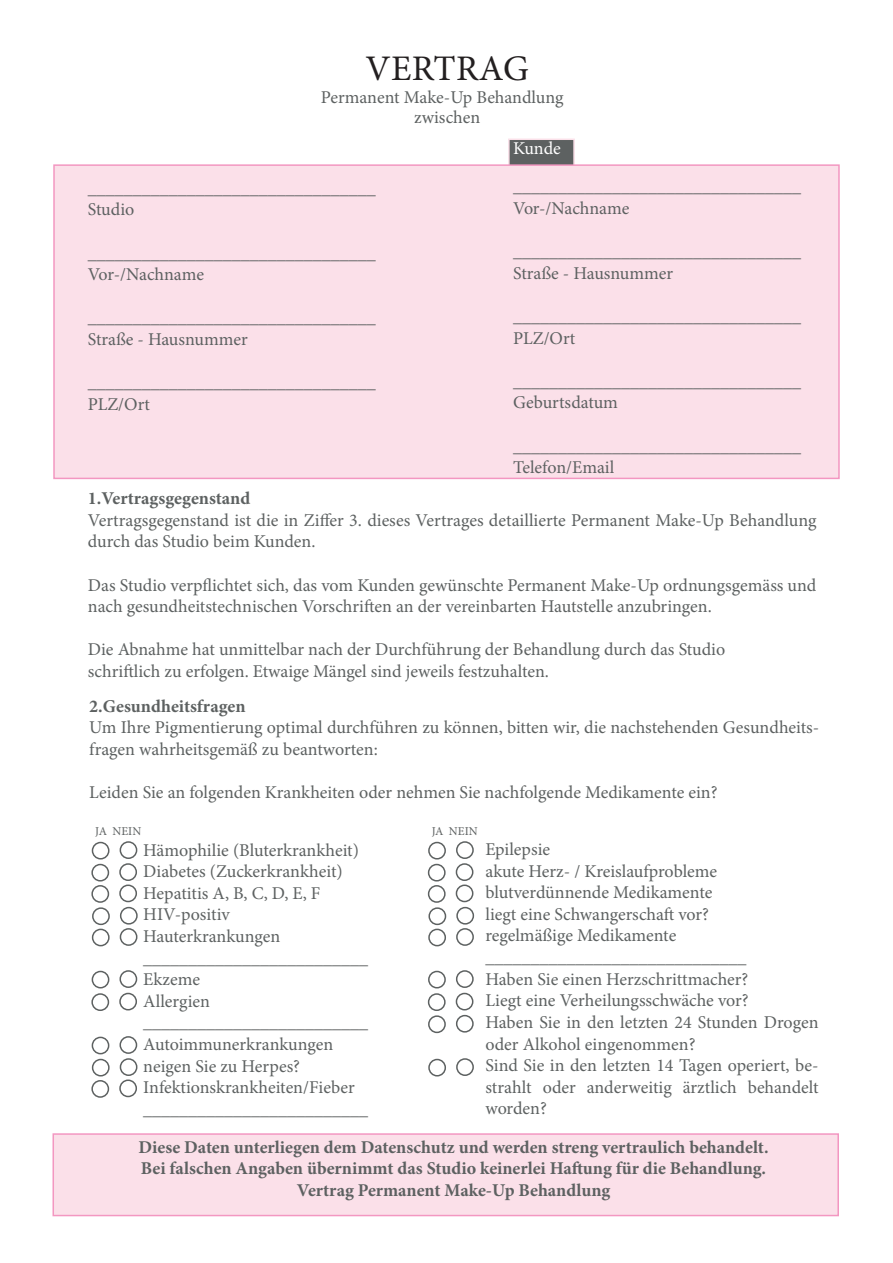
<style>
.page{position:relative;width:893px;height:1263px;background:#fff}
.page>*{position:absolute;margin:0;border:0;box-sizing:border-box;transform-origin:0 0}
.t1{font:36px "Minion Pro";letter-spacing:.01em;color:#231f20}
.t2{font:18px/21.6px "Minion Pro";color:#5d6161}
.t3{font:700 18px "Minion Pro";color:#5d6161}
.t4{font:18px "Minion Pro";color:#fff}
.t5{font:12px "Minion Pro";color:#5d6161}
</style>
<div class="page">
<div style="left:508px;top:139px;width:67px;height:32px;background:#5d6161;border:2px solid #fbe0e9"></div>
<div style="left:53px;top:164px;width:787px;height:315px;background:#fbe0e9;border:2px solid #f397c1"></div>
<div style="left:52px;top:1133px;width:787px;height:83px;background:#fbe0e9;border:2px solid #f397c1"></div>
<div style="left:92px;top:842px;width:17px;height:17px;border:2px solid #5d6161;border-radius:50%"></div>
<div style="left:428px;top:842px;width:18px;height:17px;border:2px solid #5d6161;border-radius:50%"></div>
<div style="left:91px;top:864px;width:18px;height:17px;border:2px solid #5d6161;border-radius:50%"></div>
<div style="left:428px;top:864px;width:18px;height:17px;border:2px solid #5d6161;border-radius:50%"></div>
<div style="left:91px;top:885px;width:18px;height:18px;border:2px solid #5d6161;border-radius:50%"></div>
<div style="left:428px;top:885px;width:18px;height:18px;border:2px solid #5d6161;border-radius:50%"></div>
<div style="left:92px;top:907px;width:18px;height:18px;border:2px solid #5d6161;border-radius:50%"></div>
<div style="left:428px;top:907px;width:18px;height:18px;border:2px solid #5d6161;border-radius:50%"></div>
<div style="left:92px;top:929px;width:18px;height:17px;border:2px solid #5d6161;border-radius:50%"></div>
<div style="left:428px;top:929px;width:18px;height:17px;border:2px solid #5d6161;border-radius:50%"></div>
<div style="left:92px;top:971px;width:17px;height:17px;border:2px solid #5d6161;border-radius:50%"></div>
<div style="left:428px;top:971px;width:18px;height:17px;border:2px solid #5d6161;border-radius:50%"></div>
<div style="left:91px;top:993px;width:18px;height:18px;border:2px solid #5d6161;border-radius:50%"></div>
<div style="left:428px;top:993px;width:18px;height:18px;border:2px solid #5d6161;border-radius:50%"></div>
<div style="left:92px;top:1037px;width:17px;height:17px;border:2px solid #5d6161;border-radius:50%"></div>
<div style="left:428px;top:1015px;width:18px;height:18px;border:2px solid #5d6161;border-radius:50%"></div>
<div style="left:92px;top:1059px;width:18px;height:17px;border:2px solid #5d6161;border-radius:50%"></div>
<div style="left:428px;top:1059px;width:18px;height:17px;border:2px solid #5d6161;border-radius:50%"></div>
<div style="left:91px;top:1080px;width:18px;height:18px;border:2px solid #5d6161;border-radius:50%"></div>
<div style="left:120px;top:841px;width:17px;height:18px;border:2px solid #5d6161;border-radius:50%"></div>
<div style="left:456px;top:841px;width:18px;height:18px;border:2px solid #5d6161;border-radius:50%"></div>
<div style="left:119px;top:863px;width:18px;height:18px;border:2px solid #5d6161;border-radius:50%"></div>
<div style="left:456px;top:863px;width:17px;height:18px;border:2px solid #5d6161;border-radius:50%"></div>
<div style="left:119px;top:884px;width:18px;height:18px;border:2px solid #5d6161;border-radius:50%"></div>
<div style="left:456px;top:884px;width:17px;height:18px;border:2px solid #5d6161;border-radius:50%"></div>
<div style="left:120px;top:907px;width:18px;height:17px;border:2px solid #5d6161;border-radius:50%"></div>
<div style="left:456px;top:907px;width:18px;height:17px;border:2px solid #5d6161;border-radius:50%"></div>
<div style="left:120px;top:928px;width:17px;height:18px;border:2px solid #5d6161;border-radius:50%"></div>
<div style="left:456px;top:928px;width:18px;height:18px;border:2px solid #5d6161;border-radius:50%"></div>
<div style="left:119px;top:970px;width:18px;height:18px;border:2px solid #5d6161;border-radius:50%"></div>
<div style="left:456px;top:970px;width:18px;height:18px;border:2px solid #5d6161;border-radius:50%"></div>
<div style="left:119px;top:993px;width:18px;height:17px;border:2px solid #5d6161;border-radius:50%"></div>
<div style="left:456px;top:993px;width:17px;height:17px;border:2px solid #5d6161;border-radius:50%"></div>
<div style="left:119px;top:1036px;width:18px;height:18px;border:2px solid #5d6161;border-radius:50%"></div>
<div style="left:456px;top:1015px;width:18px;height:17px;border:2px solid #5d6161;border-radius:50%"></div>
<div style="left:120px;top:1058px;width:17px;height:18px;border:2px solid #5d6161;border-radius:50%"></div>
<div style="left:456px;top:1058px;width:18px;height:18px;border:2px solid #5d6161;border-radius:50%"></div>
<div style="left:119px;top:1079px;width:18px;height:18px;border:2px solid #5d6161;border-radius:50%"></div>
<p class="t1" style="left:365px;top:45px;width:165px">VERTRAG</p>
<p class="t2" style="left:414px;top:107px;width:68px">zwischen</p>
<p class="t4" style="left:513px;top:137px;width:49px">Kunde</p>
<p class="t2" style="left:321px;top:86px;width:244px">Permanent Make-Up Behandlung</p>
<p class="t2" style="left:88px;top:177px;width:290px">________________________________</p>
<p class="t2" style="left:88px;top:199px;width:48px">Studio</p>
<p class="t2" style="left:513px;top:176px;width:290px">________________________________</p>
<p class="t2" style="left:513px;top:198px;width:118px">Vor-/Nachname</p>
<p class="t2" style="left:88px;top:242px;width:290px">________________________________</p>
<p class="t2" style="left:88px;top:264px;width:118px">Vor-/Nachname</p>
<p class="t2" style="left:513px;top:241px;width:290px">________________________________</p>
<p class="t2" style="left:513px;top:262px;width:162px">Straße - Hausnummer</p>
<p class="t2" style="left:88px;top:307px;width:290px">________________________________</p>
<p class="t2" style="left:88px;top:329px;width:162px">Straße - Hausnummer</p>
<p class="t2" style="left:513px;top:306px;width:290px">________________________________</p>
<p class="t2" style="left:513px;top:327px;width:64px">PLZ/Ort</p>
<p class="t2" style="left:88px;top:372px;width:290px">________________________________</p>
<p class="t2" style="left:88px;top:393px;width:64px">PLZ/Ort</p>
<p class="t2" style="left:513px;top:370px;width:290px">________________________________</p>
<p class="t2" style="left:513px;top:392px;width:106px">Geburtsdatum</p>
<p class="t2" style="left:513px;top:435px;width:290px">________________________________</p>
<p class="t2" style="left:513px;top:457px;width:103px">Telefon/Email</p>
<p class="t3" style="left:88px;top:486px;width:164px">1.Vertragsgegenstand</p>
<p class="t2" style="left:88px;top:509px;width:730px">Vertragsgegenstand ist die in Ziffer 3. dieses Vertrages detaillierte Permanent Make-Up Behandlung durch das Studio beim Kunden.</p>
<p class="t2" style="left:88px;top:574px;width:730px">Das Studio verpflichtet sich, das vom Kunden gewünschte Permanent Make-Up ordnungsgemäss und nach gesundheitstechnischen Vorschriften an der vereinbarten Hautstelle anzubringen.</p>
<p class="t2" style="left:88px;top:639px;width:639px">Die Abnahme hat unmittelbar nach der Durchführung der Behandlung durch das Studio</p>
<p class="t2" style="left:88px;top:661px;width:463px">schriftlich zu erfolgen. Etwaige Mängel sind jeweils festzuhalten.</p>
<p class="t3" style="left:89px;top:693px;width:158px">2.Gesundheitsfragen</p>
<p class="t2" style="left:89px;top:717px;width:731px">Um Ihre Pigmentierung optimal durchführen zu können, bitten wir, die nachstehenden Gesundheits&shy;fragen wahrheitsgemäß zu beantworten:</p>
<p class="t2" style="left:89px;top:781px;width:630px">Leiden Sie an folgenden Krankheiten oder nehmen Sie nachfolgende Medikamente ein?</p>
<p class="t5" style="left:95px;top:823px;width:48px">JA NEIN</p>
<p class="t5" style="left:432px;top:823px;width:48px">JA NEIN</p>
<p class="t2" style="left:485px;top:839px;width:66px">Epilepsie</p>
<p class="t2" style="left:485px;top:860px;width:233px">akute Herz- / Kreislaufprobleme</p>
<p class="t2" style="left:485px;top:882px;width:228px">blutverdünnende Medikamente</p>
<p class="t2" style="left:485px;top:903px;width:225px">liegt eine Schwangerschaft vor?</p>
<p class="t2" style="left:485px;top:925px;width:192px">regelmäßige Medikamente</p>
<p class="t2" style="left:485px;top:947px;width:262px">_____________________________</p>
<p class="t2" style="left:485px;top:968px;width:264px">Haben Sie einen Herzschrittmacher?</p>
<p class="t2" style="left:485px;top:990px;width:265px">Liegt eine Verheilungsschwäche vor?</p>
<p class="t2" style="left:485px;top:1011px;width:335px">Haben Sie in den letzten 24 Stunden Drogen oder Alkohol eingenommen?</p>
<p class="t2" style="left:485px;top:1055px;width:335px;text-align:justify">Sind Sie in den letzten 14 Tagen operiert, be&shy;strahlt oder anderweitig ärztlich behandelt worden?</p>
<p class="t3" style="left:138px;top:1134px;width:632px">Diese Daten unterliegen dem Datenschutz und werden streng vertraulich behandelt.</p>
<p class="t3" style="left:141px;top:1156px;width:627px">Bei falschen Angaben übernimmt das Studio keinerlei Haftung für die Behandlung.</p>
<p class="t3" style="left:297px;top:1177px;width:315px">Vertrag Permanent Make-Up Behandlung</p>
<p class="t2" style="left:143px;top:839px;width:217px">Hämophilie (Bluterkrankheit)</p>
<p class="t2" style="left:143px;top:861px;width:201px">Diabetes (Zuckerkrankheit)</p>
<p class="t2" style="left:143px;top:882px;width:179px">Hepatitis A, B, C, D, E, F</p>
<p class="t2" style="left:143px;top:904px;width:88px">HIV-positiv</p>
<p class="t2" style="left:143px;top:925px;width:138px">Hauterkrankungen</p>
<p class="t2" style="left:143px;top:947px;width:226px">_________________________</p>
<p class="t2" style="left:143px;top:969px;width:58px">Ekzeme</p>
<p class="t2" style="left:143px;top:990px;width:68px">Allergien</p>
<p class="t2" style="left:143px;top:1012px;width:226px">_________________________</p>
<p class="t2" style="left:143px;top:1033px;width:192px">Autoimmunerkrankungen</p>
<p class="t2" style="left:143px;top:1055px;width:158px">neigen Sie zu Herpes?</p>
<p class="t2" style="left:143px;top:1077px;width:213px">Infektionskrankheiten/Fieber</p>
<p class="t2" style="left:143px;top:1098px;width:226px">_________________________</p>
</div>
